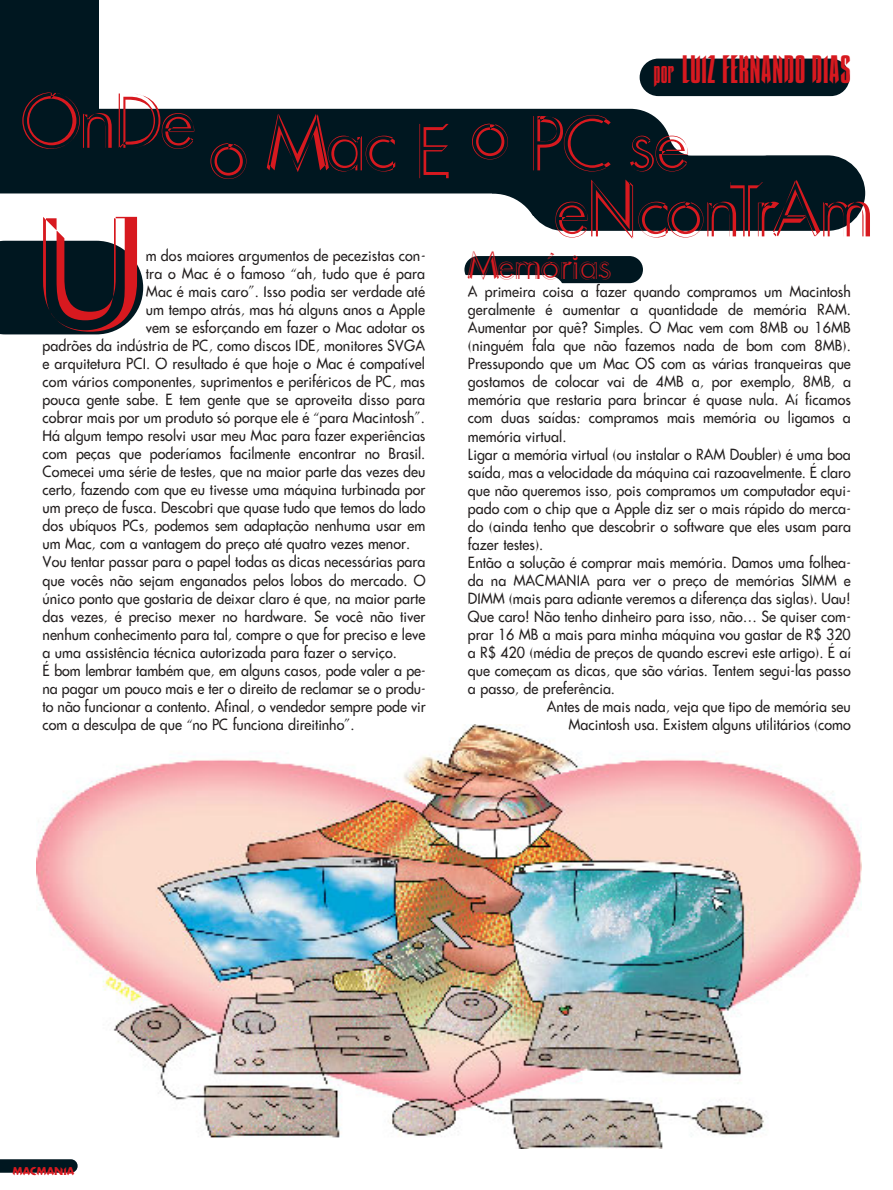
<style>
.page{position:relative;width:893px;height:1190px;background:#fff}
.page>*{position:absolute;margin:0;border:0;box-sizing:border-box;transform-origin:0 0}
.t1{font:237.15px "Futura Vitima Mixed";color:#d7191f}
.t2{font:72px/66px "Futura Vitima Mixed";letter-spacing:-.03em;color:#d7191f}
.t3{font:300 36px "Compacta Vitima";color:#d7191f}
.t4{font:36px "Futura Vitima Mixed";letter-spacing:-.03em;color:#d7191f}
.t5{font:15px "Futura Vitima";color:#231f1f;scale:.95 1}
.t6{font:700 10.5px "Futura Vitima";color:#d7191f}
.s1{font-size:27px}
</style>
<div class="page">
<div style="left:0;top:0;width:98px;height:164px;background:#001720"></div>
<svg style="left:0;top:1159px;width:78px;height:13px"></svg>
<div style="left:665px;top:139px;width:22px;height:27px;background:#001720"></div>
<div style="left:0;top:109px;width:671px;height:85px;background:#001720"></div>
<svg style="left:1px;top:194px;width:529px;height:93px"></svg>
<svg style="left:0;top:241px;width:143px;height:93px;background:#11262f"></svg>
<div style="left:525px;top:155px;width:340px;height:76px;background:#001720;border-radius:38px"></div>
<img style="left:37px;top:724px;width:824px;height:424px">
<div style="left:464px;top:256px;width:179px;height:27px;background:#001720;border-radius:14px"></div>
<div style="left:441px;top:275px;width:123px;height:35px;background:#fff;border-radius:17px"></div>
<div style="left:669px;top:110px;width:116px;height:45px;background:#fff;border-radius:23px"></div>
<div style="left:639px;top:59px;width:210px;height:37px;background:#001720;border-radius:19px"></div>
<h3 class="t3" style="left:653px;top:55px;width:199px"><span class="s1">por</span> LUIZ FERNANDO DIAS</h3>
<h2 class="t2" style="left:21px;top:93px;width:175px">OnDe</h2>
<h2 class="t2" style="left:553px;top:116px;width:322px;text-indent:-344px">o Mac E o PC se eNconTrAm</h2>
<h1 class="t1" style="left:29px;top:130px;width:123px">u</h1>
<p class="t5" style="left:146px;top:248px;width:296px">m dos maiores argumentos de pecezistas con-</p>
<p class="t5" style="left:146px;top:266px;width:295px">tra o Mac é o famoso “ah, tudo que é para</p>
<p class="t5" style="left:146px;top:284px;width:295px">Mac é mais caro”. Isso podia ser verdade até</p>
<p class="t5" style="left:146px;top:302px;width:295px">um tempo atrás, mas há alguns anos a Apple</p>
<p class="t5" style="left:146px;top:320px;width:295px">vem se esforçando em fazer o Mac adotar os</p>
<p class="t5" style="left:43px;top:338px;width:404px">padrões da indústria de PC, como discos IDE, monitores SVGA</p>
<p class="t5" style="left:43px;top:356px;width:404px">e arquitetura PCI. O resultado é que hoje o Mac é compatível</p>
<p class="t5" style="left:43px;top:374px;width:404px">com vários componentes, suprimentos e periféricos de PC, mas</p>
<p class="t5" style="left:43px;top:392px;width:404px">pouca gente sabe. E tem gente que se aproveita disso para</p>
<p class="t5" style="left:43px;top:410px;width:404px">cobrar mais por um produto só porque ele é “para Macintosh”.</p>
<p class="t5" style="left:43px;top:428px;width:404px">Há algum tempo resolvi usar meu Mac para fazer experiências</p>
<p class="t5" style="left:43px;top:446px;width:404px">com peças que poderíamos facilmente encontrar no Brasil.</p>
<p class="t5" style="left:43px;top:464px;width:404px">Comecei uma série de testes, que na maior parte das vezes deu</p>
<p class="t5" style="left:43px;top:482px;width:404px">certo, fazendo com que eu tivesse uma máquina turbinada por</p>
<p class="t5" style="left:43px;top:500px;width:404px">um preço de fusca. Descobri que quase tudo que temos do lado</p>
<p class="t5" style="left:43px;top:518px;width:404px">dos ubíquos PCs, podemos sem adaptação nenhuma usar em</p>
<p class="t5" style="left:43px;top:536px;width:388px">um Mac, com a vantagem do preço até quatro vezes menor.</p>
<p class="t5" style="left:43px;top:554px;width:404px">Vou tentar passar para o papel todas as dicas necessárias para</p>
<p class="t5" style="left:43px;top:572px;width:404px">que vocês não sejam enganados pelos lobos do mercado. O</p>
<p class="t5" style="left:43px;top:590px;width:404px">único ponto que gostaria de deixar claro é que, na maior parte</p>
<p class="t5" style="left:43px;top:608px;width:404px">das vezes, é preciso mexer no hardware. Se você não tiver</p>
<p class="t5" style="left:43px;top:626px;width:404px">nenhum conhecimento para tal, compre o que for preciso e leve</p>
<p class="t5" style="left:43px;top:644px;width:374px">a uma assistência técnica autorizada para fazer o serviço.</p>
<p class="t5" style="left:43px;top:662px;width:404px">É bom lembrar também que, em alguns casos, pode valer a pe-</p>
<p class="t5" style="left:43px;top:680px;width:404px">na pagar um pouco mais e ter o direito de reclamar se o produ-</p>
<p class="t5" style="left:43px;top:698px;width:405px">to não funcionar a contento. Afinal, o vendedor sempre pode vir</p>
<p class="t5" style="left:43px;top:716px;width:330px">com a desculpa de que “no PC funciona direitinho”.</p>
<h3 class="t4" style="left:468px;top:249px;width:145px">Memórias</h3>
<p class="t5" style="left:468px;top:285px;width:404px">A primeira coisa a fazer quando compramos um Macintosh</p>
<p class="t5" style="left:468px;top:303px;width:405px">geralmente é aumentar a quantidade de memória RAM.</p>
<p class="t5" style="left:468px;top:321px;width:404px">Aumentar por quê? Simples. O Mac vem com 8MB ou 16MB</p>
<p class="t5" style="left:468px;top:339px;width:404px">(ninguém fala que não fazemos nada de bom com 8MB).</p>
<p class="t5" style="left:468px;top:357px;width:404px">Pressupondo que um Mac OS com as várias tranqueiras que</p>
<p class="t5" style="left:468px;top:375px;width:404px">gostamos de colocar vai de 4MB a, por exemplo, 8MB, a</p>
<p class="t5" style="left:468px;top:393px;width:404px">memória que restaria para brincar é quase nula. Aí ficamos</p>
<p class="t5" style="left:468px;top:411px;width:404px">com duas saídas: compramos mais memória ou ligamos a</p>
<p class="t5" style="left:468px;top:429px;width:105px">memória virtual.</p>
<p class="t5" style="left:468px;top:447px;width:404px">Ligar a memória virtual (ou instalar o RAM Doubler) é uma boa</p>
<p class="t5" style="left:468px;top:465px;width:404px">saída, mas a velocidade da máquina cai razoavelmente. É claro</p>
<p class="t5" style="left:468px;top:483px;width:404px">que não queremos isso, pois compramos um computador equi-</p>
<p class="t5" style="left:468px;top:501px;width:404px">pado com o chip que a Apple diz ser o mais rápido do merca-</p>
<p class="t5" style="left:468px;top:519px;width:404px">do (ainda tenho que descobrir o software que eles usam para</p>
<p class="t5" style="left:468px;top:537px;width:81px">fazer testes).</p>
<p class="t5" style="left:468px;top:555px;width:404px">Então a solução é comprar mais memória. Damos uma folhea-</p>
<p class="t5" style="left:468px;top:573px;width:404px">da na MACMANIA para ver o preço de memórias SIMM e</p>
<p class="t5" style="left:468px;top:591px;width:404px">DIMM (mais para adiante veremos a diferença das siglas). Uau!</p>
<p class="t5" style="left:468px;top:609px;width:404px">Que caro! Não tenho dinheiro para isso, não… Se quiser com-</p>
<p class="t5" style="left:468px;top:627px;width:404px">prar 16 MB a mais para minha máquina vou gastar de R$ 320</p>
<p class="t5" style="left:468px;top:645px;width:404px">a R$ 420 (média de preços de quando escrevi este artigo). É aí</p>
<p class="t5" style="left:468px;top:663px;width:404px">que começam as dicas, que são várias. Tentem segui-las passo</p>
<p class="t5" style="left:468px;top:681px;width:156px">a passo, de preferência.</p>
<p class="t5" style="left:547px;top:699px;width:321px">Antes de mais nada, veja que tipo de memória seu</p>
<p class="t5" style="left:568px;top:717px;width:299px">Macintosh usa. Existem alguns utilitários (como</p>
<p class="t6" style="left:12px;top:1165px;width:63px">MACMANIA</p>
</div>
